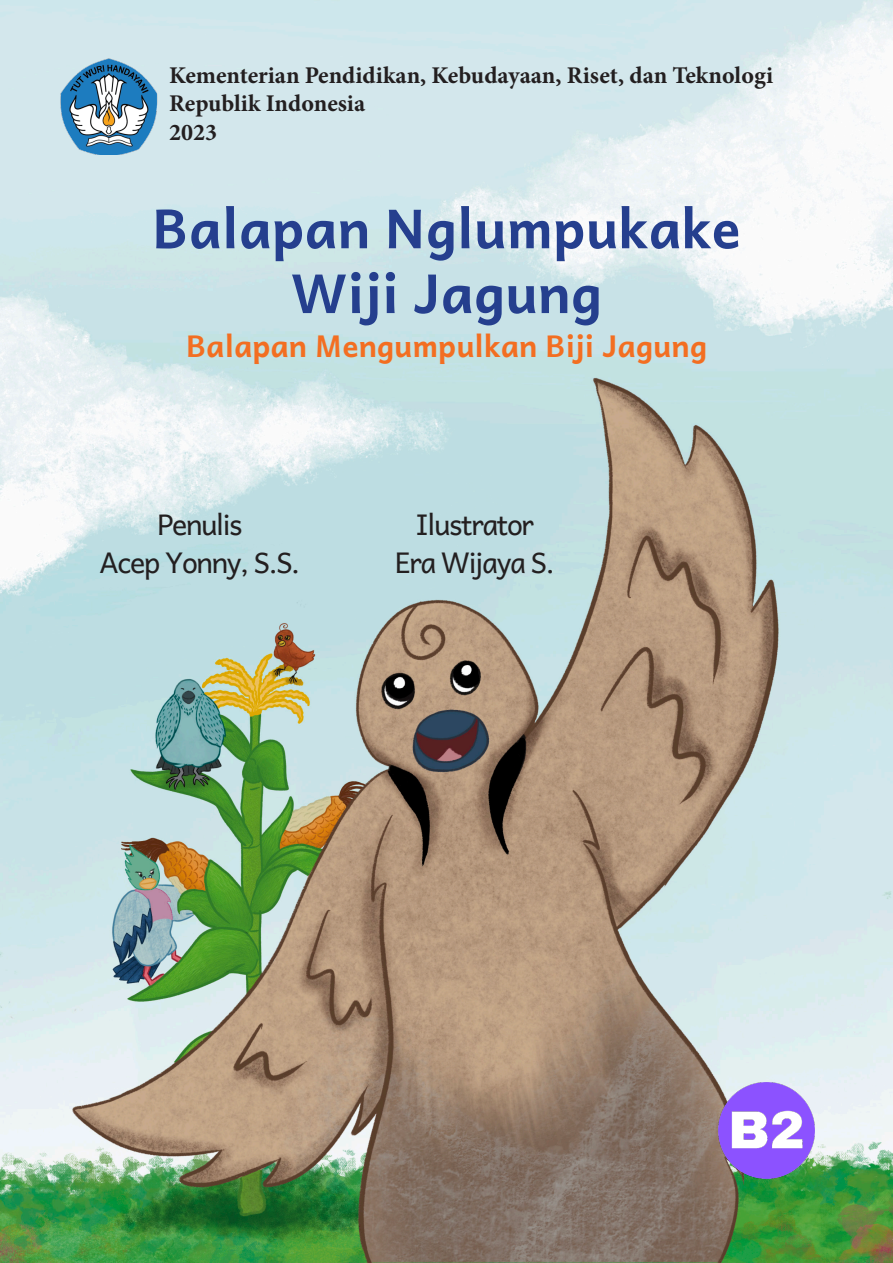
<style>
.page{position:relative;width:893px;height:1263px;background:#fff}
.page>*{position:absolute;margin:0;border:0;box-sizing:border-box;transform-origin:0 0}
.t1{font:700 54px "Andika New Basic";color:#253f8e}
.t2{font:700 30px "Andika New Basic";color:#f36e21}
.t3{font:28.5px "Andika New Basic";letter-spacing:-.05em;color:#231f20}
.t4{font:700 24px "Minion Pro";color:#231f20}
</style>
<div class="page">
<img style="left:0;top:0;width:893px;height:1263px">
<img style="left:54px;top:55px;width:108px;height:99px">
<img style="left:701px;top:1065px;width:130px;height:130px">
<p class="t4" style="left:169px;top:58px;width:606px">Kementerian Pendidikan, Kebudayaan, Riset, dan Teknologi</p>
<p class="t4" style="left:169px;top:87px;width:198px">Republik Indonesia</p>
<p class="t4" style="left:169px;top:116px;width:49px">2023</p>
<p class="t1" style="left:152px;top:179px;width:590px">Balapan Nglumpukake</p>
<p class="t1" style="left:291px;top:244px;width:312px">Wiji Jagung</p>
<p class="t2" style="left:186px;top:318px;width:523px">Balapan Mengumpulkan Biji Jagung</p>
<p class="t3" style="left:157px;top:499px;width:87px">Penulis</p>
<p class="t3" style="left:100px;top:536px;width:202px">Acep Yonny, S.S.</p>
<p class="t3" style="left:415px;top:499px;width:120px">Ilustrator</p>
<p class="t3" style="left:395px;top:536px;width:161px">Era Wijaya S.</p>
</div>
